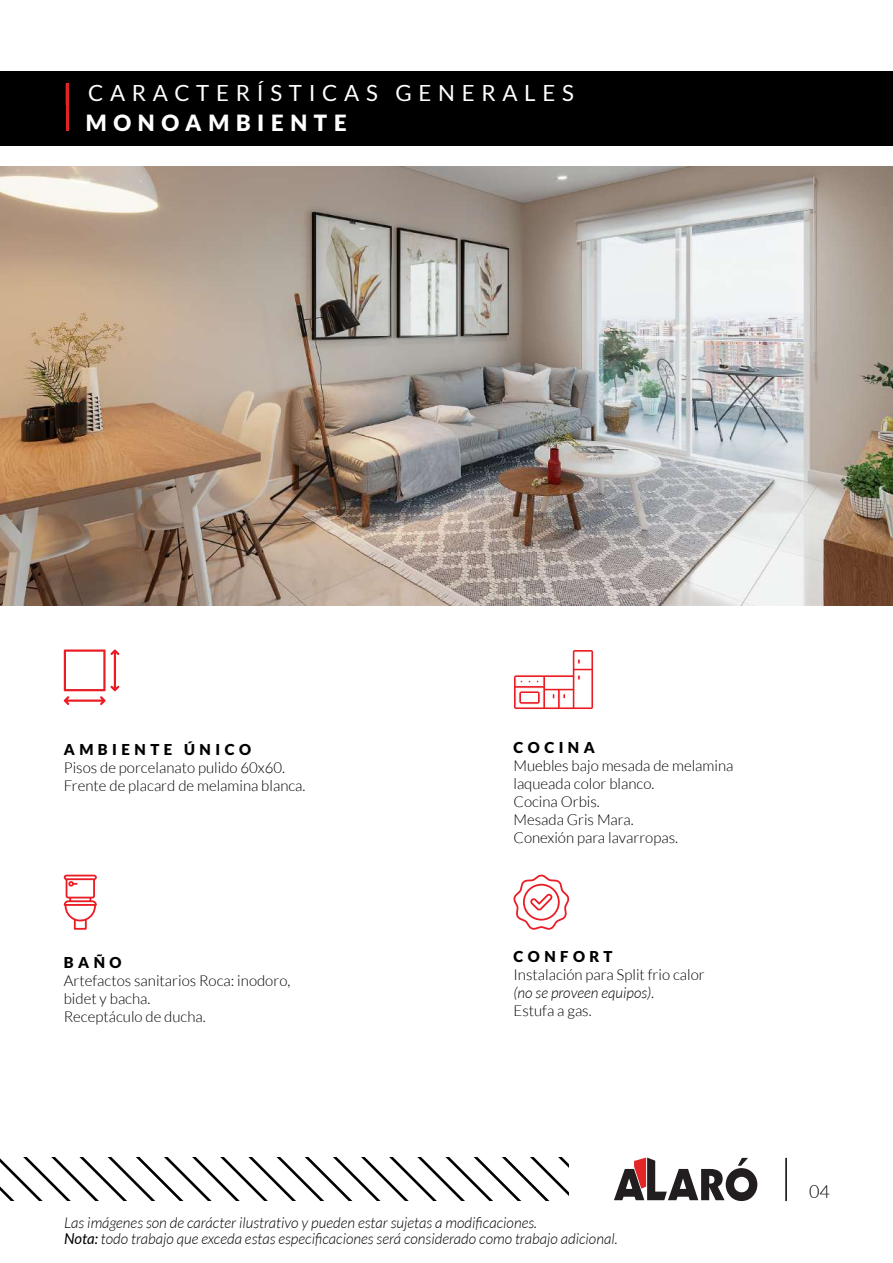
<style>
.page{position:relative;width:893px;height:1263px;background:#fff}
.page>*{position:absolute;margin:0;border:0;box-sizing:border-box;transform-origin:0 0}
.t1{font:22.35px/30.6px "Lato";letter-spacing:.3em;color:#fff}
.t2{font:300 18px "Lato";color:#010000}
.t3{font:300 15px/18px "Lato";color:#000}
.t4{font:italic 300 15px/16.5px "Lato";color:#010000}
.t5{font:900 15px "Lato";letter-spacing:.3em;color:#000}
.t6{font:italic 300 15px "Lato";color:#000}
.s1{font-weight:900;color:#e32528}
.s2{font-weight:900}
.s3{color:#000}
.s4{font-weight:400}
</style>
<div class="page">
<svg style="left:614px;top:1157px;width:143px;height:44px"></svg>
<hr style="left:785px;top:1158px;width:2px;height:43px;background:#000">
<svg style="left:0;top:1157px;width:568px;height:43px"></svg>
<div style="left:0;top:72px;width:893px;height:74px;background:#000"></div>
<svg style="left:513px;top:650px;width:81px;height:60px"></svg>
<svg style="left:513px;top:874px;width:57px;height:56px"></svg>
<svg style="left:64px;top:649px;width:55px;height:56px"></svg>
<svg style="left:64px;top:875px;width:33px;height:55px"></svg>
<hr style="left:66px;top:83px;width:2px;height:48px;background:#e32328">
<img style="left:0;top:166px;width:893px;height:440px">
<h1 class="t1" style="left:86px;top:77px;width:490px;text-indent:-22px"><span class="s1">|</span> CARACTERÍSTICAS GENERALES<br><span class="s2">MONOAMBIENTE</span></h1>
<p class="t5" style="left:64px;top:740px;width:189px">AMBIENTE ÚNICO</p>
<p class="t3" style="left:64px;top:758px;width:243px">Pisos de porcelanato pulido 60x60.<br>Frente de placard de melamina blanca.</p>
<p class="t5" style="left:64px;top:954px;width:59px">BAÑO</p>
<p class="t3" style="left:64px;top:972px;width:228px">Artefactos sanitarios Roca: inodoro, bidet y bacha.<br>Receptáculo de ducha.</p>
<p class="t5" style="left:513px;top:738px;width:83px">COCINA</p>
<p class="t3" style="left:513px;top:756px;width:221px">Muebles bajo mesada de melamina laqueada color blanco.<br>Cocina Orbis.<br>Mesada Gris Mara.<br>Conexión para lavarropas.</p>
<p class="t5" style="left:513px;top:948px;width:101px">CONFORT</p>
<p class="t3" style="left:513px;top:966px;width:193px">Instalación para Split frio calor</p>
<p class="t6" style="left:513px;top:985px;width:142px">(no se proveen equipos).</p>
<p class="t3" style="left:513px;top:1002px;width:80px">Estufa a gas.</p>
<p class="t4" style="left:64px;top:1215px;width:555px"><span class="s3">Las imágenes son de carácter ilustrativo y pueden estar sujetas a modificaciones.<br></span><span class="s4">Nota:</span> todo trabajo que exceda estas especificaciones será considerado como trabajo adicional.</p>
<p class="t2" style="left:809px;top:1181px;width:22px">04</p>
</div>
